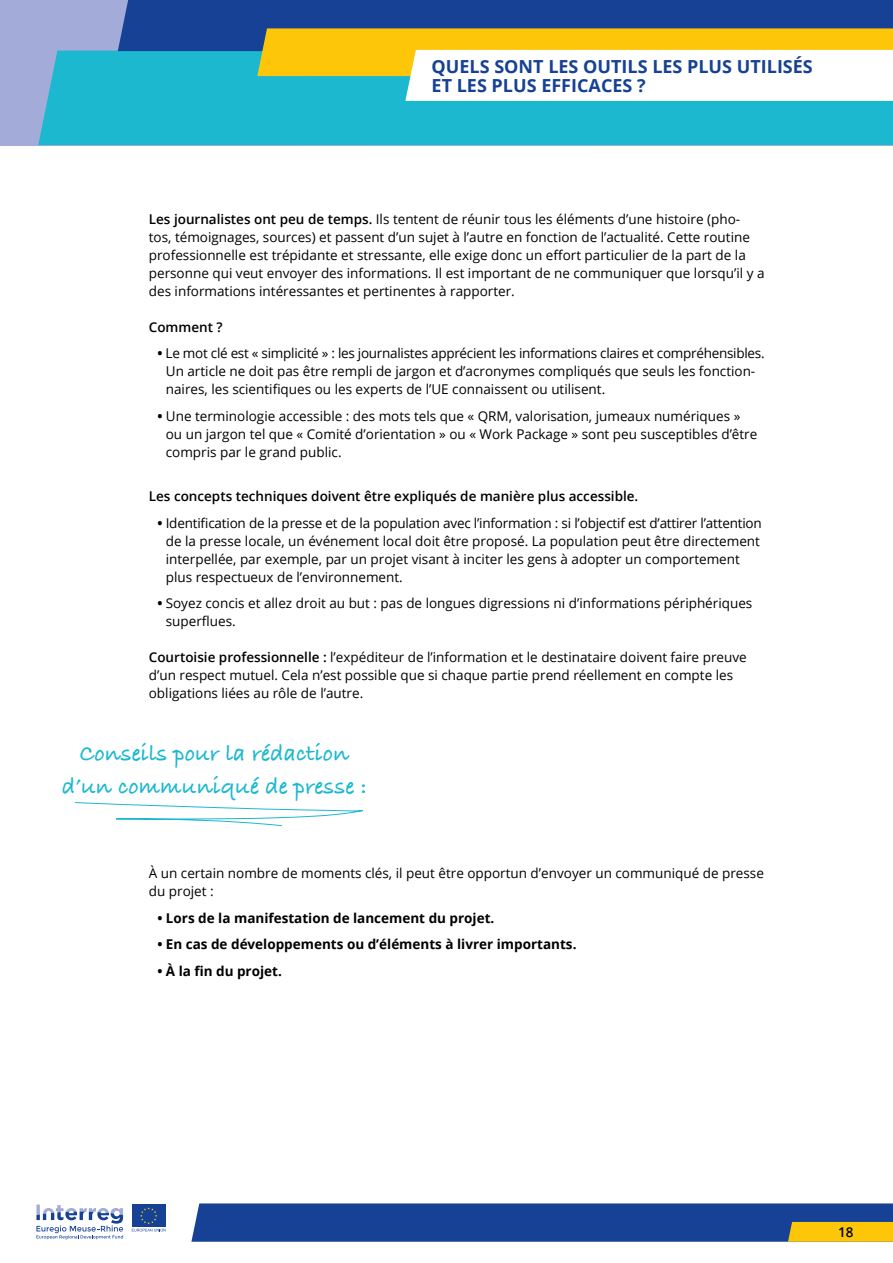
<style>
.page{position:relative;width:893px;height:1263px;background:#fff}
.page>*{position:absolute;margin:0;border:0;box-sizing:border-box;transform-origin:0 0}
.t1{font:700 24px/33px "Bradley Hand ITCTT";color:#1cb8d0;text-align:center}
.t2{font:700 18px/19.5px "Open Sans";color:#164194}
.t3{font:13.5px/18px "Open Sans";color:#000}
.t4{font:700 13.5px "Open Sans";color:#000}
.t5{font:600 13.5px "Open Sans";color:#000}
.s1{font-weight:600}
.s2{font-weight:700}
</style>
<div class="page">
<svg style="left:191px;top:1203px;width:702px;height:39px;background:#2d4f8c"></svg>
<div style="left:132px;top:1204px;width:34px;height:23px;background:#164194"></div>
<svg style="left:132px;top:1207px;width:34px;height:24px"></svg>
<svg style="left:36px;top:1204px;width:87px;height:35px"></svg>
<div style="left:0;top:0;width:893px;height:145px;background:#a3acd8"></div>
<div style="left:38px;top:51px;width:855px;height:94px;background:#1cb8d0"></div>
<svg style="left:74px;top:802px;width:289px;height:24px"></svg>
<svg style="left:118px;top:0;width:775px;height:101px;background:#94ab9e"></svg>
<h2 class="t2" style="left:432px;top:56px;width:383px">QUELS SONT LES OUTILS LES PLUS UTILISÉS<br>ET LES PLUS EFFICACES ?</h2>
<h2 class="t2" style="left:405px;top:71px;width:353px">ALGEMENE STRATEGISCHE RICHTLIJNEN</h2>
<p class="t3" style="left:149px;top:210px;width:617px"><span class="s1">Les journalistes ont peu de temps.</span> Ils tentent de réunir tous les éléments d’une histoire (pho&shy;tos, témoignages, sources) et passent d’un sujet à l’autre en fonction de l’actualité. Cette routine professionnelle est trépidante et stressante, elle exige donc un effort particulier de la part de la personne qui veut envoyer des informations. Il est important de ne communiquer que lorsqu’il y a des informations intéressantes et pertinentes à rapporter.</p>
<p class="t5" style="left:149px;top:318px;width:75px">Comment ?</p>
<p class="t3" style="left:166px;top:344px;width:600px;text-indent:-9px"><span class="s2">•</span> Le mot clé est « simplicité » : les journalistes apprécient les informations claires et compréhensibles.<br>Un article ne doit pas être rempli de jargon et d’acronymes compliqués que seuls les fonction&shy;naires, les scientifiques ou les experts de l’UE connaissent ou utilisent.</p>
<p class="t3" style="left:166px;top:407px;width:593px;text-indent:-9px"><span class="s2">•</span> Une terminologie accessible : des mots tels que « QRM, valorisation, jumeaux numériques » ou un jargon tel que « Comité d’orientation » ou « Work Package » sont peu susceptibles d’être compris par le grand public.</p>
<p class="t5" style="left:149px;top:487px;width:491px">Les concepts techniques doivent être expliqués de manière plus accessible.</p>
<p class="t3" style="left:166px;top:514px;width:597px;text-indent:-9px"><span class="s2">•</span> Identification de la presse et de la population avec l’information : si l’objectif est d’attirer l’attention de la presse locale, un événement local doit être proposé. La population peut être directement interpellée, par exemple, par un projet visant à inciter les gens à adopter un comportement plus respectueux de l’environnement.</p>
<p class="t3" style="left:166px;top:594px;width:588px;text-indent:-9px"><span class="s2">•</span> Soyez concis et allez droit au but : pas de longues digressions ni d’informations périphériques superflues.</p>
<p class="t3" style="left:149px;top:648px;width:599px"><span class="s1">Courtoisie professionnelle :</span> l’expéditeur de l’information et le destinataire doivent faire preuve d’un respect mutuel. Cela n’est possible que si chaque partie prend réellement en compte les obligations liées au rôle de l’autre.</p>
<h1 class="t1" style="left:62px;top:736px;width:307px">Conseils pour la rédaction d’un communiqué de presse :</h1>
<p class="t3" style="left:149px;top:864px;width:617px">À un certain nombre de moments clés, il peut être opportun d’envoyer un communiqué de presse du projet :</p>
<p class="t4" style="left:157px;top:908px;width:339px">• Lors de la manifestation de lancement du projet.</p>
<p class="t4" style="left:157px;top:935px;width:421px">• En cas de développements ou d’éléments à livrer importants.</p>
<p class="t4" style="left:157px;top:961px;width:126px">• À la fin du projet.</p>
<p class="t5" style="left:838px;top:1222px;width:17px">18</p>
</div>
